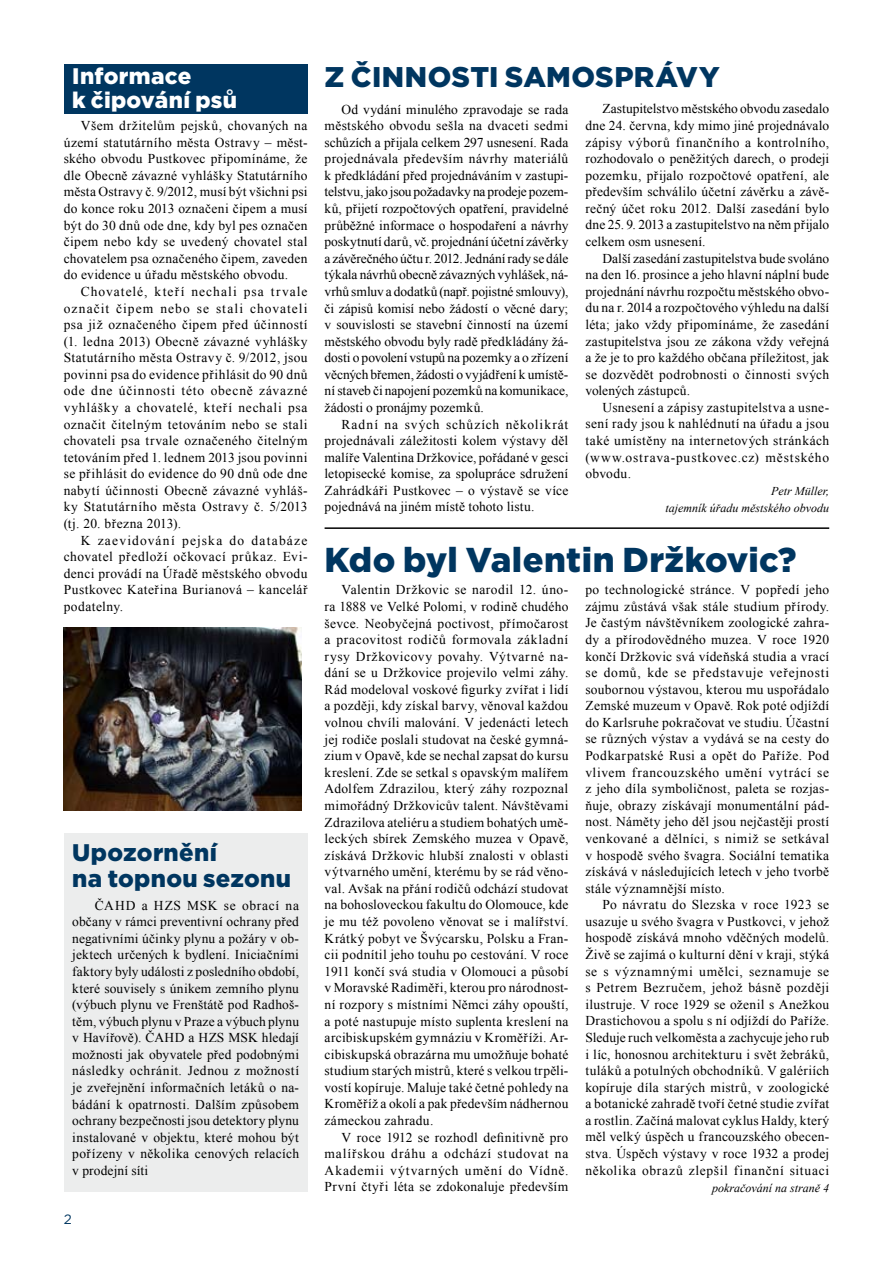
<style>
.page{position:relative;width:893px;height:1263px;background:#fff}
.page>*{position:absolute;margin:0;border:0;box-sizing:border-box;transform-origin:0 0}
.t1{font:900 34.5px "Gotham";letter-spacing:.01em;color:#003660}
.t2{font:900 28.5px "Gotham";letter-spacing:.01em;color:#003660}
.t3{font:900 24px/25.5px "Gotham";letter-spacing:.015em;color:#003660}
.t4{font:900 22.5px/24px "Gotham";letter-spacing:.015em;color:#fff}
.t5{font:13.5px/16.6px "Times New Roman";letter-spacing:.02em;color:#000;text-align:justify}
.t6{font:13.5px "Gotham";color:#003660}
.t7{font:italic 12px/16.6px "Times New Roman";color:#000;text-align:right}
</style>
<div class="page">
<div style="left:64px;top:64px;width:244px;height:50px;background:#003660"></div>
<div style="left:64px;top:833px;width:244px;height:358px;background:#eceded"></div>
<img style="left:64px;top:628px;width:237px;height:182px">
<hr style="left:325px;top:527px;width:504px;height:2px;background:#000">
<h3 class="t4" style="left:72px;top:64px;width:166px">Informace<br>k čipování psů</h3>
<p class="t5" style="left:64px;top:117px;width:245px;text-indent:17px">Všem držitelům pejsků, chovaných na území statutárního města Ostravy – měst&shy;ského obvodu Pustkovec připomínáme, že dle Obecně závazné vyhlášky Statutárního města Ostravy č. 9/2012, musí být všichni psi do konce roku 2013 označeni čipem a musí být do 30 dnů ode dne, kdy byl pes označen čipem nebo kdy se uvedený chovatel stal chovatelem psa označeného čipem, zaveden do evidence u úřadu městského obvodu.</p>
<p class="t5" style="left:64px;top:283px;width:245px;text-indent:17px">Chovatelé, kteří nechali psa trvale označit čipem nebo se stali chovateli psa již označeného čipem před účinností (1. ledna 2013) Obecně závazné vyhlášky Statutárního města Ostravy č. 9/2012, jsou povinni psa do evidence přihlásit do 90 dnů ode dne účinnosti této obecně závazné vyhlášky a chovatelé, kteří nechali psa označit čitelným tetováním nebo se stali chovateli psa trvale označeného čitelným tetováním před 1. lednem 2013 jsou povinni se přihlásit do evidence do 90 dnů ode dne nabytí účinnosti Obecně závazné vyhláš&shy;ky Statutárního města Ostravy č. 5/2013 (tj. 20. března 2013).</p>
<p class="t5" style="left:64px;top:532px;width:245px;text-indent:17px">K zaevidování pejska do databáze chovatel předloží očkovací průkaz. Evi&shy;denci provádí na Úřadě městského obvodu Pustkovec Kateřina Burianová – kancelář podatelny.</p>
<h3 class="t3" style="left:72px;top:840px;width:220px">Upozornění<br>na topnou sezonu</h3>
<p class="t5" style="left:72px;top:896px;width:228px;text-indent:23px">ČAHD a HZS MSK se obrací na občany v rámci preventivní ochrany před negativními účinky plynu a požáry v ob&shy;jektech určených k bydlení. Iniciačními faktory byly události z posledního období, které souvisely s únikem zemního plynu (výbuch plynu ve Frenštátě pod Radhoš&shy;těm, výbuch plynu v Praze a výbuch plynu v Havířově). ČAHD a HZS MSK hledají možnosti jak obyvatele před podobnými následky ochránit. Jednou z možností je zveřejnění informačních letáků o na&shy;bádání k opatrnosti. Dalším způsobem ochrany bezpečnosti jsou detektory plynu instalované v objektu, které mohou být pořízeny v několika cenových relacích v prodejní síti</p>
<p class="t6" style="left:64px;top:1210px;width:10px">2</p>
<h2 class="t2" style="left:325px;top:57px;width:397px">Z ČINNOSTI SAMOSPRÁVY</h2>
<p class="t5" style="left:325px;top:100px;width:245px;text-indent:17px">Od vydání minulého zpravodaje se rada městského obvodu sešla na dvaceti sedmi schůzích a přijala celkem 297 usnesení. Rada projednávala především návrhy materiálů k předkládání před projednáváním v zastupi&shy;telstvu, jako jsou požadavky na prodeje pozem&shy;ků, přijetí rozpočtových opatření, pravidelné průběžné informace o hospodaření a návrhy poskytnutí darů, vč. projednání účetní závěrky a závěrečného účtu r. 2012. Jednání rady se dále týkala návrhů obecně závazných vyhlášek, ná&shy;vrhů smluv a dodatků (např. pojistné smlouvy), či zápisů komisí nebo žádostí o věcné dary; v souvislosti se stavební činností na území městského obvodu byly radě předkládány žá&shy;dosti o povolení vstupů na pozemky a o zřízení věcných břemen, žádosti o vyjádření k umístě&shy;ní staveb či napojení pozemků na komunikace, žádosti o pronájmy pozemků.</p>
<p class="t5" style="left:325px;top:415px;width:245px;text-indent:17px">Radní na svých schůzích několikrát projednávali záležitosti kolem výstavy děl malíře Valentina Držkovice, pořádané v gesci letopisecké komise, za spolupráce sdružení Zahrádkáři Pustkovec – o výstavě se více pojednává na jiném místě tohoto listu.</p>
<p class="t5" style="left:585px;top:100px;width:245px;text-indent:17px">Zastupitelstvo městského obvodu zasedalo dne 24. června, kdy mimo jiné projednávalo zápisy výborů finančního a kontrolního, rozhodovalo o peněžitých darech, o prodeji pozemku, přijalo rozpočtové opatření, ale především schválilo účetní závěrku a závě&shy;rečný účet roku 2012. Další zasedání bylo dne 25. 9. 2013 a zastupitelstvo na něm přijalo celkem osm usnesení.</p>
<p class="t5" style="left:585px;top:250px;width:245px;text-indent:17px">Další zasedání zastupitelstva bude svoláno na den 16. prosince a jeho hlavní náplní bude projednání návrhu rozpočtu městského obvo&shy;du na r. 2014 a rozpočtového výhledu na další léta; jako vždy připomínáme, že zasedání zastupitelstva jsou ze zákona vždy veřejná a že je to pro každého občana příležitost, jak se dozvědět podrobnosti o činnosti svých volených zástupců.</p>
<p class="t5" style="left:585px;top:399px;width:245px;text-indent:17px">Usnesení a zápisy zastupitelstva a usne&shy;sení rady jsou k nahlédnutí na úřadu a jsou také umístěny na internetových stránkách (www.ostrava-pustkovec.cz) městského obvodu.</p>
<p class="t7" style="left:666px;top:482px;width:165px">Petr Müller,<br>tajemník úřadu městského obvodu</p>
<h1 class="t1" style="left:325px;top:536px;width:473px">Kdo byl Valentin Držkovic?</h1>
<p class="t5" style="left:325px;top:581px;width:245px;text-indent:17px">Valentin Držkovic se narodil 12. úno&shy;ra 1888 ve Velké Polomi, v rodině chudého ševce. Neobyčejná poctivost, přímočarost a pracovitost rodičů formovala základní rysy Držkovicovy povahy. Výtvarné na&shy;dání se u Držkovice projevilo velmi záhy.<br>Rád modeloval voskové figurky zvířat i lidí a později, kdy získal barvy, věnoval každou volnou chvíli malování. V jedenácti letech jej rodiče poslali studovat na české gymná&shy;zium v Opavě, kde se nechal zapsat do kursu kreslení. Zde se setkal s opavským malířem Adolfem Zdrazilou, který záhy rozpoznal mimořádný Držkovicův talent. Návštěvami Zdrazilova ateliéru a studiem bohatých umě&shy;leckých sbírek Zemského muzea v Opavě, získává Držkovic hlubší znalosti v oblasti výtvarného umění, kterému by se rád věno&shy;val. Avšak na přání rodičů odchází studovat na bohosloveckou fakultu do Olomouce, kde je mu též povoleno věnovat se i malířství.<br>Krátký pobyt ve Švýcarsku, Polsku a Fran&shy;cii podnítil jeho touhu po cestování. V roce 1911 končí svá studia v Olomouci a působí v Moravské Radiměři, kterou pro národnost&shy;ní rozpory s místními Němci záhy opouští, a poté nastupuje místo suplenta kreslení na arcibiskupském gymnáziu v Kroměříži. Ar&shy;cibiskupská obrazárna mu umožňuje bohaté studium starých mistrů, které s velkou trpěli&shy;vostí kopíruje. Maluje také četné pohledy na Kroměříž a okolí a pak především nádhernou zámeckou zahradu.</p>
<p class="t5" style="left:325px;top:1128px;width:245px;text-indent:17px">V roce 1912 se rozhodl definitivně pro malířskou dráhu a odchází studovat na Akademii výtvarných umění do Vídně.<br>První čtyři léta se zdokonaluje především</p>
<p class="t5" style="left:585px;top:581px;width:245px">po technologické stránce. V popředí jeho zájmu zůstává však stále studium přírody.<br>Je častým návštěvníkem zoologické zahra&shy;dy a přírodovědného muzea. V roce 1920 končí Držkovic svá vídeňská studia a vrací se domů, kde se představuje veřejnosti soubornou výstavou, kterou mu uspořádalo Zemské muzeum v Opavě. Rok poté odjíždí do Karlsruhe pokračovat ve studiu. Účastní se různých výstav a vydává se na cesty do Podkarpatské Rusi a opět do Paříže. Pod vlivem francouzského umění vytrácí se z jeho díla symboličnost, paleta se rozjas&shy;ňuje, obrazy získávají monumentální pád&shy;nost. Náměty jeho děl jsou nejčastěji prostí venkované a dělníci, s nimiž se setkával v hospodě svého švagra. Sociální tematika získává v následujících letech v jeho tvorbě stále významnější místo.</p>
<p class="t5" style="left:585px;top:896px;width:245px;text-indent:17px">Po návratu do Slezska v roce 1923 se usazuje u svého švagra v Pustkovci, v jehož hospodě získává mnoho vděčných modelů.<br>Živě se zajímá o kulturní dění v kraji, stýká se s významnými umělci, seznamuje se s Petrem Bezručem, jehož básně později ilustruje. V roce 1929 se oženil s Anežkou Drastichovou a spolu s ní odjíždí do Paříže.<br>Sleduje ruch velkoměsta a zachycuje jeho rub i líc, honosnou architekturu i svět žebráků, tuláků a potulných obchodníků. V galériích kopíruje díla starých mistrů, v zoologické a botanické zahradě tvoří četné studie zvířat a rostlin. Začíná malovat cyklus Haldy, který měl velký úspěch u francouzského obecen&shy;stva. Úspěch výstavy v roce 1932 a prodej několika obrazů zlepšil finanční situaci</p>
<p class="t7" style="left:712px;top:1179px;width:118px">pokračování na straně 4</p>
</div>
